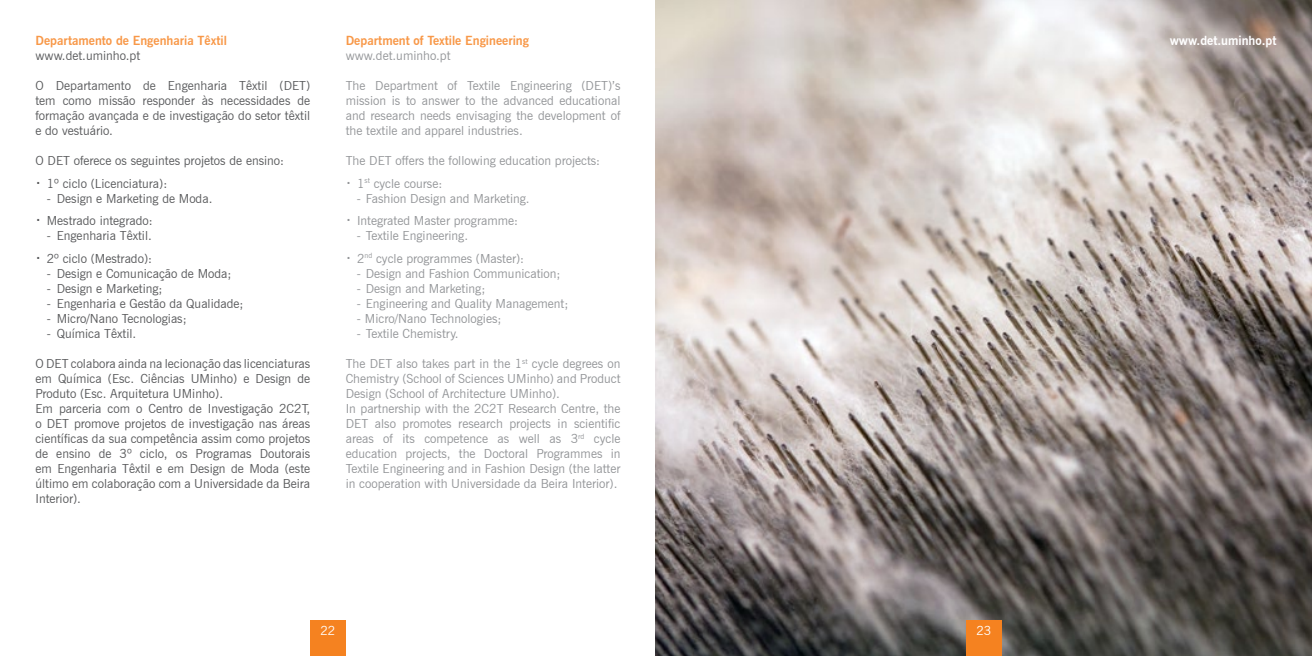
<style>
.page{position:relative;width:1312px;height:656px;background:#fff}
.page>*{position:absolute;margin:0;border:0;box-sizing:border-box;transform-origin:0 0}
.t1{font:12.5px/15px "News Gothic BT";color:#939598}
.t2{font:12.5px/15px "News Gothic BT";color:#58595b}
.t3{font:700 12.5px "News Gothic BT";color:#f89848}
.t4{font:700 12.5px "News Gothic BT";color:#fff}
.t5{font:12.5px "News Gothic BT";color:#fff}
</style>
<div class="page">
<img style="left:656px;top:0;width:655px;height:656px">
<div style="left:310px;top:620px;width:35px;height:36px;background:#f58220"></div>
<div style="left:966px;top:620px;width:35px;height:36px;background:#f58220"></div>
<p class="t3" style="left:35px;top:33px;width:193px">Departamento de Engenharia Têxtil</p>
<p class="t2" style="left:35px;top:48px;width:106px">www.det.uminho.pt</p>
<p class="t2" style="left:35px;top:78px;width:276px;text-align:justify">O Departamento de Engenharia Têxtil (DET) tem como missão responder às necessidades de formação avançada e de investigação do setor têxtil e do vestuário.</p>
<p class="t2" style="left:35px;top:149px;width:250px;line-height:22.5px">O DET oferece os seguintes projetos de ensino: <sup>.</sup> 1º ciclo (Licenciatura):</p>
<p class="t2" style="left:35px;top:187px;width:178px;line-height:22.5px;text-indent:11px">- Design e Marketing de Moda. <sup>.</sup> Mestrado integrado:</p>
<p class="t2" style="left:35px;top:224px;width:118px;line-height:22.5px;text-align:right">- Engenharia Têxtil.<br><sup>.</sup> 2º ciclo (Mestrado):</p>
<p class="t2" style="left:47px;top:265px;width:186px">- Design e Comunicação de Moda;</p>
<p class="t2" style="left:47px;top:280px;width:117px">- Design e Marketing;</p>
<p class="t2" style="left:47px;top:295px;width:198px">- Engenharia e Gestão da Qualidade;</p>
<p class="t2" style="left:47px;top:310px;width:141px">- Micro/Nano Tecnologias;</p>
<p class="t2" style="left:47px;top:325px;width:91px">- Química Têxtil.</p>
<p class="t2" style="left:35px;top:355px;width:276px">O DET colabora ainda na lecionação das licenciaturas em Química (Esc. Ciências UMinho) e Design de Produto (Esc. Arquitetura UMinho).<br>Em parceria com o Centro de Investigação 2C2T, o DET promove projetos de investigação nas áreas científicas da sua competência assim como projetos de ensino de 3º ciclo, os Programas Doutorais em Engenharia Têxtil e em Design de Moda (este último em colaboração com a Universidade da Beira Interior).</p>
<p class="t3" style="left:345px;top:33px;width:185px">Department of Textile Engineering</p>
<p class="t1" style="left:345px;top:48px;width:106px">www.det.uminho.pt</p>
<p class="t1" style="left:345px;top:78px;width:276px;text-align:justify">The Department of Textile Engineering (DET)’s mission is to answer to the advanced educational and research needs envisaging the development of the textile and apparel industries.</p>
<p class="t1" style="left:345px;top:149px;width:256px;line-height:22.5px">The DET offers the following education projects: <sup>.</sup> 1<sup>st</sup> cycle course:</p>
<p class="t1" style="left:345px;top:187px;width:185px;line-height:22.5px;text-indent:11px">- Fashion Design and Marketing. <sup>.</sup> Integrated Master programme:</p>
<p class="t1" style="left:345px;top:224px;width:180px;line-height:22.5px;text-indent:11px">- Textile Engineering.<br><sup>.</sup> 2<sup>nd</sup> cycle programmes (Master):</p>
<p class="t1" style="left:357px;top:265px;width:205px">- Design and Fashion Communication;</p>
<p class="t1" style="left:357px;top:280px;width:130px">- Design and Marketing;</p>
<p class="t1" style="left:357px;top:295px;width:213px">- Engineering and Quality Management;</p>
<p class="t1" style="left:357px;top:310px;width:146px">- Micro/Nano Technologies;</p>
<p class="t1" style="left:357px;top:325px;width:103px">- Textile Chemistry.</p>
<p class="t1" style="left:345px;top:355px;width:276px">The DET also takes part in the 1<sup>st</sup> cycle degrees on Chemistry (School of Sciences UMinho) and Product Design (School of Architecture UMinho).<br>In partnership with the 2C2T Research Centre, the DET also promotes research projects in scientific areas of its competence as well as 3<sup>rd</sup> cycle education projects, the Doctoral Programmes in Textile Engineering and in Fashion Design (the latter in cooperation with Universidade da Beira Interior).</p>
<p class="t5" style="left:320px;top:623px;width:17px">22</p>
<p class="t5" style="left:976px;top:623px;width:17px">23</p>
<p class="t4" style="left:1169px;top:33px;width:108px">www.det.uminho.pt</p>
</div>
